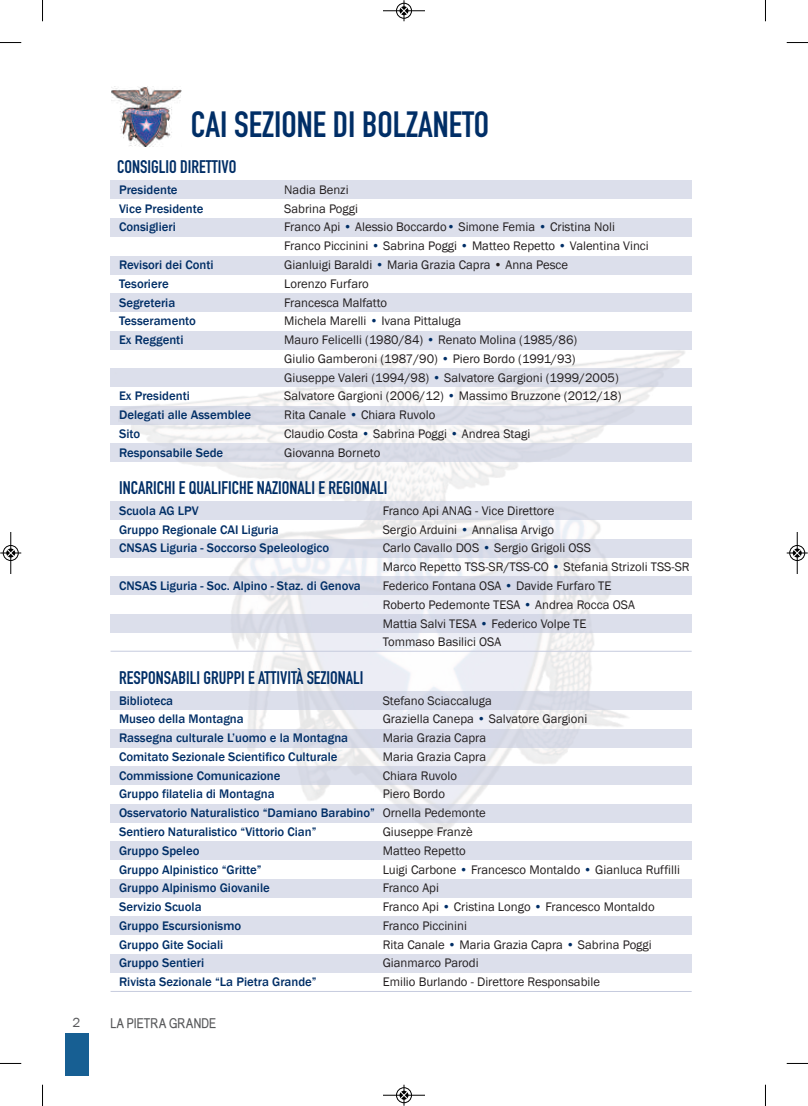
<style>
.page{position:relative;width:808px;height:1106px;background:#fff}
.page>*{position:absolute;margin:0;border:0;box-sizing:border-box;transform-origin:0 0}
.t1{font:700 36px "DIN Condensed";color:#002e66}
.t2{font:700 18px "DIN Condensed";color:#002e66}
.t3{font:13.5px "Babel Sans";color:#57585a}
.t4{font:13.5px "Franklin Gothic";color:#57585a}
.t5{font:12.75px/18.8px "Franklin Gothic";color:#231f20}
.t6{font:500 12.75px/18.8px "Franklin Gothic";color:#002e66}
.s1{color:#002e66}
.s2{font-weight:400;color:#231f20}
</style>
<div class="page">
<div style="left:65px;top:1033px;width:23px;height:43px;background:#175f93"></div>
<img style="left:114px;top:349px;width:578px;height:486px">
<div style="left:111px;top:181px;width:581px;height:18px;background:#dcdfeb"></div>
<div style="left:111px;top:218px;width:581px;height:19px;background:#dcdfeb"></div>
<div style="left:111px;top:256px;width:581px;height:18px;background:#dcdfeb"></div>
<div style="left:111px;top:293px;width:581px;height:19px;background:#dcdfeb"></div>
<div style="left:111px;top:331px;width:581px;height:18px;background:#dcdfeb"></div>
<div style="left:111px;top:368px;width:581px;height:19px;background:#dcdfeb"></div>
<div style="left:111px;top:406px;width:581px;height:18px;background:#dbdde8"></div>
<div style="left:111px;top:443px;width:581px;height:19px;background:#dbdde8"></div>
<div style="left:111px;top:501px;width:581px;height:19px;background:#dcdfeb"></div>
<div style="left:111px;top:539px;width:581px;height:18px;background:#dcdeea"></div>
<div style="left:111px;top:576px;width:581px;height:19px;background:#dadce8"></div>
<div style="left:111px;top:614px;width:581px;height:18px;background:#d7dae7"></div>
<div style="left:111px;top:691px;width:581px;height:19px;background:#dcdee9"></div>
<div style="left:111px;top:728px;width:581px;height:19px;background:#dcdfea"></div>
<div style="left:111px;top:766px;width:581px;height:19px;background:#dcdfeb"></div>
<div style="left:111px;top:803px;width:581px;height:19px;background:#dcdfeb"></div>
<div style="left:111px;top:841px;width:581px;height:19px;background:#dcdfeb"></div>
<div style="left:111px;top:878px;width:581px;height:19px;background:#dcdfeb"></div>
<div style="left:111px;top:916px;width:581px;height:19px;background:#dcdfeb"></div>
<div style="left:111px;top:953px;width:581px;height:19px;background:#dcdfeb"></div>
<img style="left:112px;top:86px;width:70px;height:60px">
<hr style="left:111px;top:991px;width:581px;height:1px;background:#c6cbde">
<hr style="left:111px;top:650px;width:581px;height:1px;background:#c6cbde">
<svg style="left:42px;top:0;width:1px;height:21px"></svg>
<svg style="left:0;top:42px;width:21px;height:1px"></svg>
<svg style="left:765px;top:0;width:1px;height:21px"></svg>
<svg style="left:787px;top:42px;width:21px;height:1px"></svg>
<svg style="left:42px;top:1084px;width:1px;height:22px"></svg>
<svg style="left:0;top:1063px;width:21px;height:1px"></svg>
<svg style="left:765px;top:1084px;width:1px;height:22px"></svg>
<svg style="left:787px;top:1063px;width:21px;height:1px"></svg>
<div style="left:396px;top:3px;width:16px;height:16px;border:1px solid #fff;border-radius:50%"></div>
<hr style="left:383px;top:11px;width:42px;height:1px;background:#000">
<div style="left:396px;top:3px;width:16px;height:15px;border:1px solid #000;border-radius:50%"></div>
<svg style="left:400px;top:0;width:8px;height:21px"></svg>
<div style="left:396px;top:1087px;width:16px;height:16px;border:1px solid #fff;border-radius:50%"></div>
<hr style="left:383px;top:1094px;width:42px;height:1px;background:#000">
<div style="left:396px;top:1087px;width:16px;height:15px;border:1px solid #000;border-radius:50%"></div>
<svg style="left:400px;top:1084px;width:8px;height:21px"></svg>
<div style="left:3px;top:545px;width:16px;height:16px;border:1px solid #fff;border-radius:50%"></div>
<hr style="left:11px;top:532px;width:1px;height:42px;background:#000">
<div style="left:3px;top:545px;width:15px;height:15px;border:1px solid #000;border-radius:50%"></div>
<svg style="left:0;top:549px;width:21px;height:8px"></svg>
<div style="left:789px;top:545px;width:16px;height:16px;border:1px solid #fff;border-radius:50%"></div>
<hr style="left:797px;top:532px;width:1px;height:42px;background:#000">
<div style="left:789px;top:545px;width:16px;height:15px;border:1px solid #000;border-radius:50%"></div>
<svg style="left:787px;top:549px;width:21px;height:8px"></svg>
<h1 class="t1" style="left:191px;top:104px;width:300px">CAI SEZIONE DI BOLZANETO</h1>
<h2 class="t2" style="left:117px;top:156px;width:121px">CONSIGLIO DIRETTIVO</h2>
<p class="t6" style="left:119px;top:181px;width:60px">Presidente</p>
<p class="t5" style="left:284px;top:181px;width:66px">Nadia Benzi</p>
<p class="t6" style="left:119px;top:200px;width:86px">Vice Presidente</p>
<p class="t5" style="left:284px;top:200px;width:75px">Sabrina Poggi</p>
<p class="t6" style="left:119px;top:218px;width:58px">Consiglieri</p>
<p class="t5" style="left:284px;top:219px;width:366px">Franco Api <span class="s1">ï</span> Alessio Boccardo<span class="s1">ï</span> Simone Femia <span class="s1">ï</span> Cristina Noli<br>Franco Piccinini <span class="s1">ï</span> Sabrina Poggi <span class="s1">ï</span> Matteo Repetto <span class="s1">ï</span> Valentina Vinci</p>
<p class="t6" style="left:119px;top:256px;width:96px">Revisori dei Conti</p>
<p class="t5" style="left:284px;top:256px;width:285px">Gianluigi Baraldi <span class="s1">ï</span> Maria Grazia Capra ï Anna Pesce</p>
<p class="t6" style="left:119px;top:275px;width:51px">Tesoriere</p>
<p class="t5" style="left:284px;top:275px;width:86px">Lorenzo Furfaro</p>
<p class="t6" style="left:119px;top:293px;width:58px">Segreteria</p>
<p class="t5" style="left:284px;top:294px;width:105px">Francesca Malfatto</p>
<p class="t6" style="left:119px;top:312px;width:78px">Tesseramento</p>
<p class="t5" style="left:284px;top:312px;width:179px">Michela Marelli <span class="s1">ï</span> Ivana Pittaluga</p>
<p class="t6" style="left:119px;top:331px;width:66px">Ex Reggenti</p>
<p class="t5" style="left:284px;top:331px;width:336px">Mauro Felicelli (1980/84) <span class="s1">ï</span> Renato Molina (1985/86)<br>Giulio Gamberoni (1987/90) <span class="s1">ï</span> Piero Bordo (1991/93)<br>Giuseppe Valeri (1994/98) <span class="s1">ï</span> Salvatore Gargioni (1999/2005)</p>
<p class="t6" style="left:119px;top:387px;width:72px">Ex Presidenti</p>
<p class="t5" style="left:284px;top:387px;width:339px">Salvatore Gargioni (2006/12) <span class="s1">ï</span> Massimo Bruzzone (2012/18)</p>
<p class="t6" style="left:119px;top:406px;width:134px">Delegati alle Assemblee</p>
<p class="t5" style="left:284px;top:406px;width:153px">Rita Canale <span class="s1">ï</span> Chiara Ruvolo</p>
<p class="t6" style="left:119px;top:425px;width:23px">Sito</p>
<p class="t5" style="left:284px;top:425px;width:248px">Claudio Costa <span class="s1">ï</span> Sabrina Poggi <span class="s1">ï</span> Andrea Stagi</p>
<p class="t6" style="left:119px;top:443px;width:106px">Responsabile Sede</p>
<p class="t5" style="left:284px;top:444px;width:98px">Giovanna Borneto</p>
<h2 class="t2" style="left:119px;top:477px;width:270px">INCARICHI E QUALIFICHE NAZIONALI E REGIONALI</h2>
<p class="t6" style="left:119px;top:502px;width:81px">Scuola AG LPV</p>
<p class="t5" style="left:383px;top:502px;width:173px">Franco Api ANAG - Vice Direttore</p>
<p class="t6" style="left:119px;top:521px;width:161px">Gruppo Regionale CAI Liguria</p>
<p class="t5" style="left:383px;top:521px;width:173px">Sergio Arduini <span class="s1">ï</span> Annalisa Arvigo</p>
<p class="t6" style="left:119px;top:539px;width:212px">CNSAS Liguria - Soccorso Speleologico</p>
<p class="t5" style="left:383px;top:539px;width:309px">Carlo Cavallo DOS <span class="s1">ï</span> Sergio Grigoli OSS<br>Marco Repetto TSS-SR/TSS-CO <span class="s1">ï</span> Stefania Strizoli TSS-SR</p>
<p class="t6" style="left:119px;top:577px;width:243px">CNSAS Liguria - Soc. Alpino - Staz. di Genova</p>
<p class="t5" style="left:383px;top:577px;width:254px">Federico Fontana OSA <span class="s1">ï</span> Davide Furfaro TE Roberto Pedemonte TESA <span class="s1">ï</span> Andrea Rocca OSA Mattia Salvi TESA <span class="s1">ï</span> Federico Volpe TE Tommaso Basilici OSA</p>
<h2 class="t2" style="left:119px;top:667px;width:246px">RESPONSABILI GRUPPI E ATTIVIT¿ SEZIONALI</h2>
<p class="t6" style="left:119px;top:691px;width:56px">Biblioteca</p>
<p class="t5" style="left:383px;top:692px;width:111px">Stefano Sciaccaluga</p>
<p class="t6" style="left:119px;top:710px;width:126px">Museo della Montagna</p>
<p class="t5" style="left:383px;top:710px;width:206px">Graziella Canepa <span class="s1">ï</span> Salvatore Gargioni</p>
<p class="t6" style="left:119px;top:729px;width:231px">Rassegna culturale Líuomo e la Montagna</p>
<p class="t5" style="left:383px;top:729px;width:105px">Maria Grazia Capra</p>
<p class="t6" style="left:119px;top:748px;width:220px">Comitato Sezionale Scientifico Culturale</p>
<p class="t5" style="left:383px;top:748px;width:105px">Maria Grazia Capra</p>
<p class="t6" style="left:119px;top:766px;width:163px">Commissione Comunicazione</p>
<p class="t5" style="left:383px;top:767px;width:76px">Chiara Ruvolo</p>
<p class="t6" style="left:119px;top:785px;width:157px">Gruppo filatelia di Montagna</p>
<p class="t6" style="left:119px;top:785px;width:368px;text-indent:264px"><span class="s2">Piero Bordo<br></span>Osservatorio Naturalistico ìDamiano Barabinoî <span class="s2">Ornella Pedemonte<br></span>Sentiero Naturalistico ìVittorio Cianî</p>
<p class="t5" style="left:383px;top:823px;width:92px">Giuseppe FranzË</p>
<p class="t6" style="left:119px;top:841px;width:82px">Gruppo Speleo</p>
<p class="t5" style="left:383px;top:842px;width:85px">Matteo Repetto</p>
<p class="t6" style="left:119px;top:860px;width:144px">Gruppo Alpinistico ìGritteî</p>
<p class="t5" style="left:383px;top:860px;width:299px">Luigi Carbone <span class="s1">ï</span> Francesco Montaldo <span class="s1">ï</span> Gianluca Ruffilli</p>
<p class="t6" style="left:119px;top:879px;width:152px">Gruppo Alpinismo Giovanile</p>
<p class="t5" style="left:383px;top:879px;width:58px">Franco Api</p>
<p class="t6" style="left:119px;top:898px;width:84px">Servizio Scuola</p>
<p class="t5" style="left:383px;top:898px;width:273px">Franco Api <span class="s1">ï</span> Cristina Longo <span class="s1">ï</span> Francesco Montaldo</p>
<p class="t6" style="left:119px;top:916px;width:124px">Gruppo Escursionismo</p>
<p class="t5" style="left:383px;top:917px;width:86px">Franco Piccinini</p>
<p class="t6" style="left:119px;top:935px;width:106px">Gruppo Gite Sociali</p>
<p class="t5" style="left:383px;top:935px;width:270px">Rita Canale <span class="s1">ï</span> Maria Grazia Capra <span class="s1">ï</span> Sabrina Poggi</p>
<p class="t6" style="left:119px;top:954px;width:87px">Gruppo Sentieri</p>
<p class="t5" style="left:383px;top:954px;width:97px">Gianmarco Parodi</p>
<p class="t6" style="left:119px;top:973px;width:199px">Rivista Sezionale ìLa Pietra Grandeî</p>
<p class="t5" style="left:383px;top:973px;width:219px">Emilio Burlando - Direttore Responsabile</p>
<p class="t4" style="left:73px;top:1017px;width:9px">2</p>
<p class="t3" style="left:111px;top:1015px;width:107px">LA PIETRA GRANDE</p>
</div>
